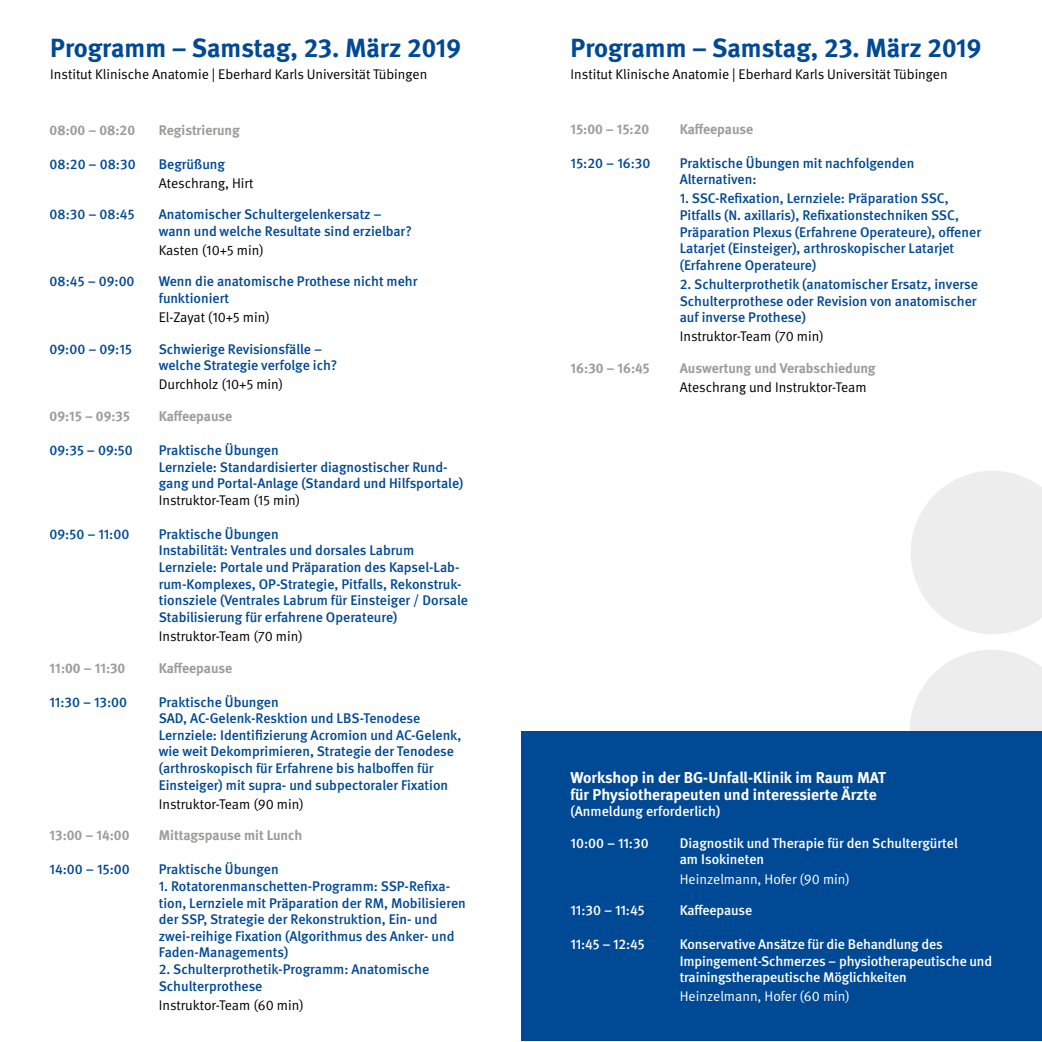
<style>
.page{position:relative;width:1042px;height:1042px;background:#fff}
.page>*{position:absolute;margin:0;border:0;box-sizing:border-box;transform-origin:0 0}
.t1{font:700 26.25px "DGUV Meta";color:#004994}
.t2{font:700 15.75px/16.6px "DGUV Meta";color:#fff}
.t3{font:500 14px/16.6px "DGUV Meta";color:#004994}
.t4{font:14px "DGUV Meta";color:#000}
.t5{font:500 14px/16.6px "DGUV Meta";letter-spacing:-.01em;color:#fff}
.t6{font:700 14px "DGUV Meta";color:#9d9d9c}
.t7{font:14px "DGUV Meta";color:#fff}
</style>
<div class="page">
<svg style="left:911px;top:471px;width:131px;height:163px"></svg>
<svg style="left:910px;top:650px;width:132px;height:81px"></svg>
<div style="left:521px;top:731px;width:521px;height:310px;background:#004994"></div>
<h1 class="t1" style="left:50px;top:33px;width:412px">Programm – Samstag, 23. März 2019</h1>
<p class="t4" style="left:50px;top:66px;width:378px">Institut Klinische Anatomie | Eberhard Karls Universität Tübingen</p>
<p class="t6" style="left:50px;top:121px;width:87px">08:00 – 08:20</p>
<p class="t6" style="left:159px;top:121px;width:83px">Registrierung</p>
<p class="t3" style="left:50px;top:156px;width:87px">08:20 – 08:30</p>
<p class="t3" style="left:159px;top:156px;width:68px">Begrüßung</p>
<p class="t4" style="left:159px;top:175px;width:96px">Ateschrang, Hirt</p>
<p class="t3" style="left:50px;top:207px;width:87px">08:30 – 08:45</p>
<p class="t3" style="left:159px;top:207px;width:255px">Anatomischer Schultergelenkersatz – wann und welche Resultate sind erzielbar?</p>
<p class="t4" style="left:159px;top:242px;width:106px">Kasten (10+5 min)</p>
<p class="t3" style="left:50px;top:274px;width:86px">08:45 – 09:00</p>
<p class="t3" style="left:159px;top:274px;width:260px">Wenn die anatomische Prothese nicht mehr funktioniert</p>
<p class="t4" style="left:159px;top:309px;width:113px">El-Zayat (10+5 min)</p>
<p class="t3" style="left:50px;top:341px;width:84px">09:00 – 09:15</p>
<p class="t3" style="left:159px;top:341px;width:180px">Schwierige Revisionsfälle – welche Strategie verfolge ich?</p>
<p class="t4" style="left:159px;top:376px;width:126px">Durchholz (10+5 min)</p>
<p class="t6" style="left:50px;top:408px;width:82px">09:15 – 09:35</p>
<p class="t6" style="left:159px;top:408px;width:75px">Kaffeepause</p>
<p class="t3" style="left:50px;top:442px;width:85px">09:35 – 09:50</p>
<p class="t3" style="left:159px;top:442px;width:306px">Praktische Übungen<br>Lernziele: Standardisierter diagnostischer Rund&shy;gang und Portal-Anlage (Standard und Hilfsportale)</p>
<p class="t4" style="left:159px;top:492px;width:143px">Instruktor-Team (15 min)</p>
<p class="t3" style="left:50px;top:526px;width:81px">09:50 – 11:00</p>
<p class="t3" style="left:159px;top:526px;width:311px">Praktische Übungen<br>Instabilität: Ventrales und dorsales Labrum Lernziele: Portale und Präparation des Kapsel-Lab&shy;rum-Komplexes, OP-Strategie, Pitfalls, Rekonstruk&shy;tionsziele (Ventrales Labrum für Einsteiger / Dorsale Stabilisierung für erfahrene Operateure)</p>
<p class="t4" style="left:159px;top:628px;width:146px">Instruktor-Team (70 min)</p>
<p class="t6" style="left:50px;top:659px;width:77px">11:00 – 11:30</p>
<p class="t6" style="left:159px;top:659px;width:75px">Kaffeepause</p>
<p class="t3" style="left:50px;top:694px;width:79px">11:30 – 13:00</p>
<p class="t3" style="left:159px;top:694px;width:304px">Praktische Übungen<br>SAD, AC-Gelenk-Resktion und LBS-Tenodese Lernziele: Identifizierung Acromion und AC-Gelenk, wie weit Dekomprimieren, Strategie der Tenodese (arthroskopisch für Erfahrene bis halboffen für Einsteiger) mit supra- und subpectoraler Fixation</p>
<p class="t4" style="left:159px;top:796px;width:147px">Instruktor-Team (90 min)</p>
<p class="t6" style="left:50px;top:827px;width:81px">13:00 – 14:00</p>
<p class="t6" style="left:159px;top:827px;width:145px">Mittagspause mit Lunch</p>
<p class="t3" style="left:50px;top:861px;width:82px">14:00 – 15:00</p>
<p class="t3" style="left:159px;top:861px;width:121px">Praktische Übungen</p>
<p class="t3" style="left:159px;top:878px;width:309px">1. Rotatorenmanschetten-Programm: SSP-Refixa&shy;tion, Lernziele mit Präparation der RM, Mobilisieren der SSP, Strategie der Rekonstruktion, Ein- und zwei-reihige Fixation (Algorithmus des Anker- und Faden-Managements)</p>
<p class="t3" style="left:159px;top:961px;width:272px">2. Schulterprothetik-Programm: Anatomische<br>Schulterprothese</p>
<p class="t4" style="left:159px;top:997px;width:147px">Instruktor-Team (60 min)</p>
<h1 class="t1" style="left:570px;top:33px;width:412px">Programm – Samstag, 23. März 2019</h1>
<p class="t4" style="left:570px;top:66px;width:378px">Institut Klinische Anatomie | Eberhard Karls Universität Tübingen</p>
<p class="t6" style="left:570px;top:120px;width:80px">15:00 – 15:20</p>
<p class="t6" style="left:680px;top:120px;width:75px">Kaffeepause</p>
<p class="t3" style="left:570px;top:155px;width:81px">15:20 – 16:30</p>
<p class="t3" style="left:680px;top:155px;width:236px">Praktische Übungen mit nachfolgenden<br>Alternativen:</p>
<p class="t3" style="left:680px;top:191px;width:303px">1. SSC-Refixation, Lernziele: Präparation SSC, Pitfalls (N. axillaris), Refixationstechniken SSC, Präparation Plexus (Erfahrene Operateure), offener Latarjet (Einsteiger), arthroskopischer Latarjet (Erfahrene Operateure)</p>
<p class="t3" style="left:680px;top:276px;width:300px;text-align:justify">2. Schulterprothetik (anatomischer Ersatz, inverse Schulterprothese oder Revision von anatomischer auf inverse Prothese)</p>
<p class="t4" style="left:680px;top:328px;width:146px">Instruktor-Team (70 min)</p>
<p class="t6" style="left:570px;top:360px;width:81px">16:30 – 16:45</p>
<p class="t6" style="left:680px;top:360px;width:197px">Auswertung und Verabschiedung</p>
<p class="t4" style="left:680px;top:379px;width:188px">Ateschrang und Instruktor-Team</p>
<p class="t2" style="left:570px;top:770px;width:317px">Workshop in der BG-Unfall-Klinik im Raum MAT für Physiotherapeuten und interessierte Ärzte</p>
<p class="t5" style="left:570px;top:803px;width:151px">(Anmeldung erforderlich)</p>
<p class="t5" style="left:570px;top:835px;width:80px">10:00 – 11:30</p>
<p class="t5" style="left:680px;top:835px;width:280px">Diagnostik und Therapie für den Schultergürtel am Isokineten</p>
<p class="t7" style="left:680px;top:870px;width:172px">Heinzelmann, Hofer (90 min)</p>
<p class="t5" style="left:570px;top:902px;width:76px">11:30 – 11:45</p>
<p class="t5" style="left:680px;top:902px;width:74px">Kaffeepause</p>
<p class="t5" style="left:570px;top:936px;width:76px">11:45 – 12:45</p>
<p class="t5" style="left:680px;top:936px;width:314px">Konservative Ansätze für die Behandlung des<br>Impingement-Schmerzes – physiotherapeutische und trainingstherapeutische Möglichkeiten</p>
<p class="t7" style="left:680px;top:988px;width:172px">Heinzelmann, Hofer (60 min)</p>
</div>
